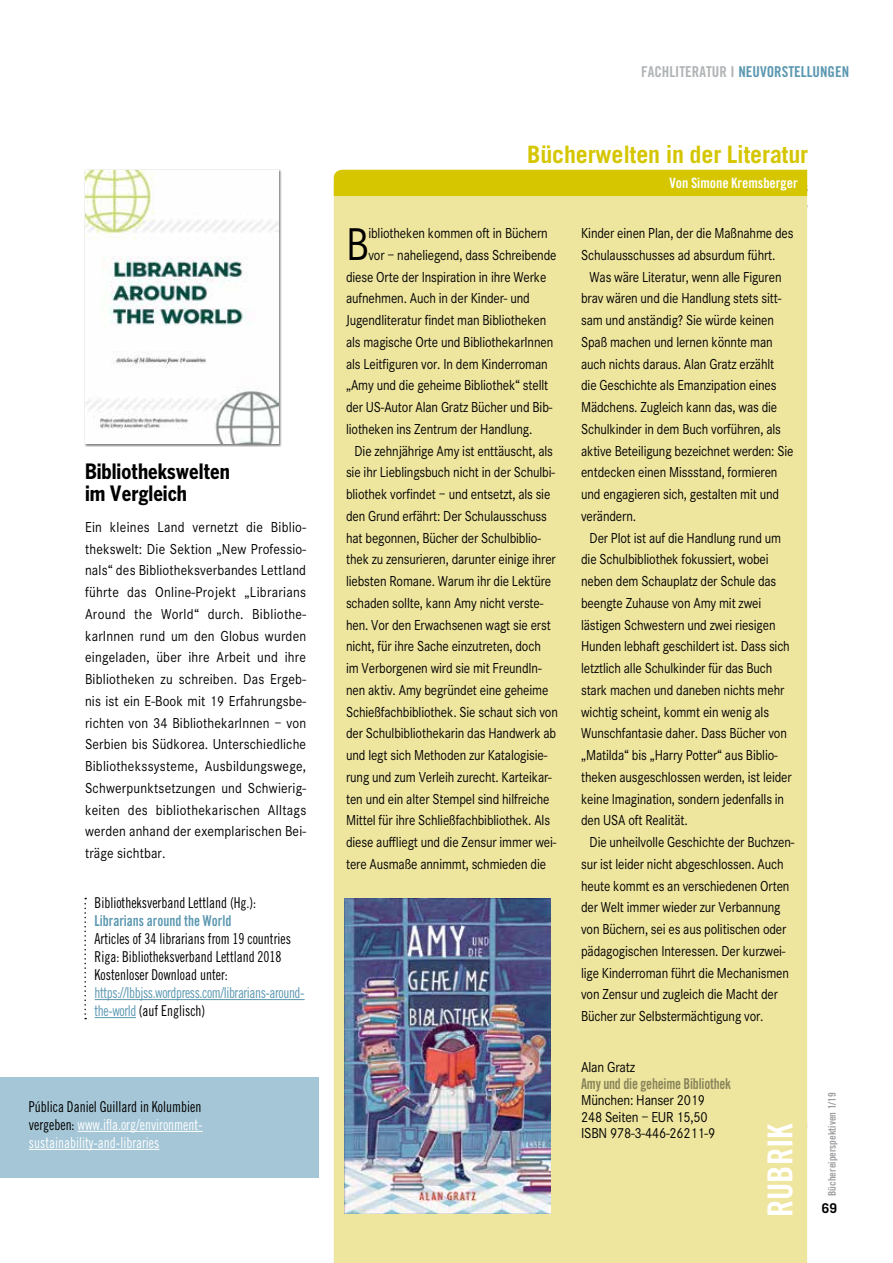
<style>
.page{position:relative;width:893px;height:1263px;background:#fff}
.page>*{position:absolute;margin:0;border:0;box-sizing:border-box;transform-origin:0 0}
.t1{font:47.55px "Corporate S";color:#000;scale:.87 1}
.t2{font:34.5px "Trade Gothic Bold Cond Twenty";letter-spacing:-.005em;color:#fff}
.t3{font:700 24px "Trade Gothic";letter-spacing:-.005em;color:#d5c600}
.t4{font:700 condensed 21px/21.8px "Benton Gothic";color:#000}
.t5{font:15px "Corporate S";letter-spacing:-.01em;color:#000;scale:.87 1}
.t6{font:15px/21.8px "Corporate S";letter-spacing:-.01em;color:#000;text-align:justify;scale:.9 1}
.t7{font:15px/18px "Trade Gothic Cond Eighteen";color:#000;scale:.9 1}
.t8{font:15px/18px "Trade Gothic Cond Eighteen";color:#fff;text-align:justify;scale:.9 1}
.t9{font:15px/18px "Trade Gothic Cond Eighteen";letter-spacing:-.03em;color:#5c98b1;scale:.9 1}
.t10{font:15px "Corporate S";letter-spacing:-.01em;color:#000}
.t11{font:15px "Trade Gothic Bold Cond Twenty";color:#5c98b1}
.t12{font:15px "Trade Gothic Bold Cond Twenty";letter-spacing:-.015em;color:#88845a;scale:.9 1}
.t13{font:15px "Trade Gothic Bold Cond Twenty";color:#5c98b1;scale:.9 1}
.t14{font:14.25px "Trade Gothic Bold Cond Twenty";letter-spacing:-.005em;color:#fff}
.t15{font:700 13.5px "Trade Gothic";color:#000}
.t16{font:10.5px "Trade Gothic Bold Cond Twenty";color:#9d9fa2}
.s1{color:#000}
.s2{color:#b1b4b6}
</style>
<div class="page">
<div style="left:0;top:1077px;width:319px;height:101px;background:#a4c6d6"></div>
<svg style="left:84px;top:898px;width:2px;height:121px"></svg>
<hr style="left:95px;top:999px;width:210px;height:1px;background:#5c98b1">
<hr style="left:95px;top:1017px;width:41px;height:1px;background:#5c98b1">
<div style="left:85px;top:170px;width:197px;height:277px;background:#000;opacity:.5"></div>
<img style="left:85px;top:170px;width:193px;height:274px">
<div style="left:334px;top:196px;width:473px;height:1067px;background:#eee59f"></div>
<div style="left:334px;top:170px;width:473px;height:26px;background:#d5c600"></div>
<img style="left:345px;top:898px;width:205px;height:316px">
<hr style="left:77px;top:1131px;width:126px;height:1px;background:#fff">
<hr style="left:29px;top:1149px;width:130px;height:1px;background:#fff">
<h3 class="t4" style="left:85px;top:460px;width:146px">Bibliothekswelten im Vergleich</h3>
<p class="t6" style="left:85px;top:516px;width:247px">Ein kleines Land vernetzt die Biblio&shy;thekswelt: Die Sektion „New Professio&shy;nals“ des Bibliotheksverbandes Lettland führte das Online-Projekt „Librarians Around the World“ durch. Bibliothe&shy;karInnen rund um den Globus wurden eingeladen, über ihre Arbeit und ihre Bibliotheken zu schreiben. Das Ergeb&shy;nis ist ein E-Book mit 19 Erfahrungsbe&shy;richten von 34 BibliothekarInnen – von Serbien bis Südkorea. Unterschiedliche Bibliothekssysteme, Ausbildungswege, Schwerpunktsetzungen und Schwierig&shy;keiten des bibliothekarischen Alltags werden anhand der exemplarischen Bei&shy;träge sichtbar.</p>
<p class="t7" style="left:95px;top:893px;width:181px">Bibliotheksverband Lettland (Hg.):</p>
<p class="t13" style="left:95px;top:912px;width:153px">Librarians around the World</p>
<p class="t7" style="left:95px;top:929px;width:220px">Articles of 34 librarians from 19 countries<br>Riga: Bibliotheksverband Lettland 2018<br>Kostenloser Download unter:</p>
<p class="t9" style="left:95px;top:983px;width:235px">https://lbbjss.wordpress.com/librarians-around&shy;the-world <span class="s1">(auf Englisch)</span></p>
<p class="t8" style="left:29px;top:1097px;width:195px"><span class="s1">Pública Daniel Guillard in Kolumbien vergeben:</span> www.ifla.org/environment&shy;sustainability-and-libraries</p>
<p class="t11" style="left:641px;top:62px;width:210px"><span class="s2">FACHLITERATUR I</span> NEUVORSTELLUNGEN</p>
<h3 class="t3" style="left:527px;top:140px;width:283px">Bücherwelten in der Literatur</h3>
<h1 class="t1" style="left:346px;top:218px;width:28px">B</h1>
<p class="t5" style="left:368px;top:225px;width:208px">ibliotheken kommen oft in Büchern</p>
<p class="t5" style="left:368px;top:247px;width:218px">vor – naheliegend, dass Schreibende</p>
<p class="t5" style="left:346px;top:268px;width:232px">diese Orte der Inspiration in ihre Werke</p>
<p class="t5" style="left:346px;top:290px;width:213px">aufnehmen. Auch in der Kinder- und</p>
<p class="t5" style="left:346px;top:312px;width:232px">Jugendliteratur findet man Bibliotheken</p>
<p class="t5" style="left:346px;top:334px;width:240px">als magische Orte und BibliothekarInnen</p>
<p class="t5" style="left:346px;top:355px;width:233px">als Leitfiguren vor. In dem Kinderroman</p>
<p class="t5" style="left:346px;top:377px;width:234px">„Amy und die geheime Bibliothek“ stellt</p>
<p class="t5" style="left:346px;top:399px;width:239px">der US-Autor Alan Gratz Bücher und Bib-</p>
<p class="t5" style="left:346px;top:421px;width:216px">liotheken ins Zentrum der Handlung.</p>
<p class="t5" style="left:355px;top:442px;width:230px">Die zehnjährige Amy ist enttäuscht, als</p>
<p class="t5" style="left:346px;top:464px;width:242px">sie ihr Lieblingsbuch nicht in der Schulbi-</p>
<p class="t5" style="left:346px;top:486px;width:236px">bliothek vorfindet – und entsetzt, als sie</p>
<p class="t5" style="left:346px;top:508px;width:232px">den Grund erfährt: Der Schulausschuss</p>
<p class="t5" style="left:346px;top:529px;width:226px">hat begonnen, Bücher der Schulbiblio-</p>
<p class="t5" style="left:346px;top:551px;width:243px">thek zu zensurieren, darunter einige ihrer</p>
<p class="t5" style="left:346px;top:573px;width:237px">liebsten Romane. Warum ihr die Lektüre</p>
<p class="t5" style="left:346px;top:595px;width:228px">schaden sollte, kann Amy nicht verste-</p>
<p class="t5" style="left:346px;top:616px;width:237px">hen. Vor den Erwachsenen wagt sie erst</p>
<p class="t5" style="left:346px;top:638px;width:225px">nicht, für ihre Sache einzutreten, doch</p>
<p class="t5" style="left:346px;top:660px;width:226px">im Verborgenen wird sie mit FreundIn-</p>
<p class="t5" style="left:346px;top:682px;width:234px">nen aktiv. Amy begründet eine geheime</p>
<p class="t5" style="left:346px;top:703px;width:245px">Schießfachbibliothek. Sie schaut sich von</p>
<p class="t5" style="left:346px;top:725px;width:243px">der Schulbibliothekarin das Handwerk ab</p>
<p class="t5" style="left:346px;top:747px;width:233px">und legt sich Methoden zur Katalogisie-</p>
<p class="t5" style="left:346px;top:769px;width:238px">rung und zum Verleih zurecht. Karteikar-</p>
<p class="t5" style="left:346px;top:790px;width:235px">ten und ein alter Stempel sind hilfreiche</p>
<p class="t5" style="left:346px;top:812px;width:236px">Mittel für ihre Schließfachbibliothek. Als</p>
<p class="t5" style="left:346px;top:834px;width:243px">diese auffliegt und die Zensur immer wei-</p>
<p class="t5" style="left:346px;top:856px;width:232px">tere Ausmaße annimmt, schmieden die</p>
<p class="t14" style="left:670px;top:174px;width:130px">Von Simone Kremsberger</p>
<p class="t5" style="left:581px;top:225px;width:246px">Kinder einen Plan, der die Maßnahme des</p>
<p class="t5" style="left:581px;top:247px;width:225px">Schulausschusses ad absurdum führt.</p>
<p class="t5" style="left:590px;top:268px;width:222px">Was wäre Literatur, wenn alle Figuren</p>
<p class="t5" style="left:581px;top:290px;width:232px">brav wären und die Handlung stets sitt-</p>
<p class="t5" style="left:581px;top:312px;width:223px">sam und anständig? Sie würde keinen</p>
<p class="t5" style="left:581px;top:334px;width:222px">Spaß machen und lernen könnte man</p>
<p class="t5" style="left:581px;top:355px;width:224px">auch nichts daraus. Alan Gratz erzählt</p>
<p class="t5" style="left:581px;top:377px;width:226px">die Geschichte als Emanzipation eines</p>
<p class="t5" style="left:581px;top:399px;width:227px">Mädchens. Zugleich kann das, was die</p>
<p class="t5" style="left:581px;top:421px;width:231px">Schulkinder in dem Buch vorführen, als</p>
<p class="t5" style="left:581px;top:442px;width:246px">aktive Beteiligung bezeichnet werden: Sie</p>
<p class="t5" style="left:581px;top:464px;width:227px">entdecken einen Missstand, formieren</p>
<p class="t5" style="left:581px;top:486px;width:229px">und engagieren sich, gestalten mit und</p>
<p class="t5" style="left:581px;top:508px;width:65px">verändern.</p>
<p class="t5" style="left:590px;top:529px;width:222px">Der Plot ist auf die Handlung rund um</p>
<p class="t5" style="left:581px;top:551px;width:217px">die Schulbibliothek fokussiert, wobei</p>
<p class="t5" style="left:581px;top:573px;width:226px">neben dem Schauplatz der Schule das</p>
<p class="t5" style="left:581px;top:595px;width:209px">beengte Zuhause von Amy mit zwei</p>
<p class="t5" style="left:581px;top:616px;width:225px">lästigen Schwestern und zwei riesigen</p>
<p class="t5" style="left:581px;top:638px;width:241px">Hunden lebhaft geschildert ist. Dass sich</p>
<p class="t5" style="left:581px;top:660px;width:221px">letztlich alle Schulkinder für das Buch</p>
<p class="t5" style="left:581px;top:682px;width:235px">stark machen und daneben nichts mehr</p>
<p class="t5" style="left:581px;top:703px;width:218px">wichtig scheint, kommt ein wenig als</p>
<p class="t5" style="left:581px;top:725px;width:238px">Wunschfantasie daher. Dass Bücher von</p>
<p class="t5" style="left:581px;top:747px;width:228px">„Matilda“ bis „Harry Potter“ aus Biblio-</p>
<p class="t5" style="left:581px;top:769px;width:244px">theken ausgeschlossen werden, ist leider</p>
<p class="t5" style="left:581px;top:790px;width:235px">keine Imagination, sondern jedenfalls in</p>
<p class="t5" style="left:581px;top:812px;width:124px">den USA oft Realität.</p>
<p class="t5" style="left:590px;top:834px;width:237px">Die unheilvolle Geschichte der Buchzen-</p>
<p class="t5" style="left:581px;top:856px;width:234px">sur ist leider nicht abgeschlossen. Auch</p>
<p class="t5" style="left:581px;top:877px;width:241px">heute kommt es an verschiedenen Orten</p>
<p class="t5" style="left:581px;top:899px;width:231px">der Welt immer wieder zur Verbannung</p>
<p class="t5" style="left:581px;top:921px;width:237px">von Büchern, sei es aus politischen oder</p>
<p class="t5" style="left:581px;top:943px;width:236px">pädagogischen Interessen. Der kurzwei-</p>
<p class="t5" style="left:581px;top:964px;width:240px">lige Kinderroman führt die Mechanismen</p>
<p class="t5" style="left:581px;top:986px;width:228px">von Zensur und zugleich die Macht der</p>
<p class="t5" style="left:581px;top:1008px;width:211px">Bücher zur Selbstermächtigung vor.</p>
<p class="t6" style="left:581px;top:1056px;width:62px">Alan Gratz</p>
<p class="t12" style="left:581px;top:1074px;width:168px">Amy und die geheime Bibliothek</p>
<p class="t6" style="left:581px;top:1092px;width:150px;line-height:16.5px;text-align:left">München: Hanser 2019<br>248 Seiten – EUR 15,50<br>ISBN 978-3-446-26211-9</p>
<p class="t10" style="left:576px;top:1114px;width:233px">At fuga. Et qui cuptatior accullore parum</p>
<h2 class="t2" style="left:759px;top:1217px;width:95px;rotate:-90deg">RUBRIK</h2>
<p class="t16" style="left:826px;top:1196px;width:105px;rotate:-90deg">Büchereiperspektiven 1/19</p>
<p class="t15" style="left:822px;top:1199px;width:17px">69</p>
</div>
